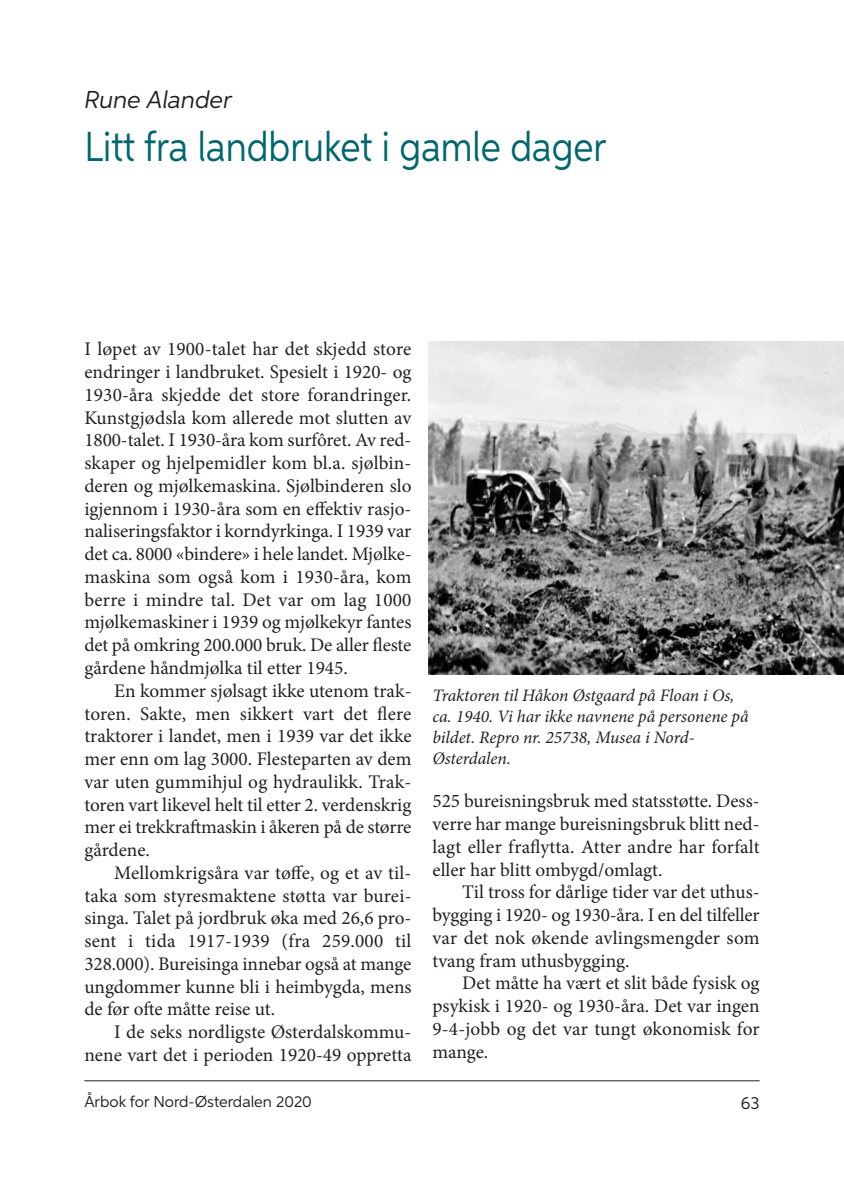
<style>
.page{position:relative;width:844px;height:1191px;background:#fff}
.page>*{position:absolute;margin:0;border:0;box-sizing:border-box;transform-origin:0 0}
.t1{font:42px "Aspira";color:#00666d;scale:.87 1}
.t2{font:italic 24.5px "Aspira";color:#231f20}
.t3{font:19.25px/22.8px "Minion Pro";color:#231f20;text-align:justify}
.t4{font:italic 17.5px/21px "Minion Pro";letter-spacing:-.005em;color:#231f20}
.t5{font:17.5px "Aspira";color:#231f20}
.t6{font:15.75px "Aspira";color:#231f20}
</style>
<div class="page">
<hr style="left:84px;top:1080px;width:675px;height:1px;background:#231f20">
<img style="left:428px;top:341px;width:415px;height:334px">
<p class="t2" style="left:84px;top:91px;width:149px">Rune Alander</p>
<p class="t1" style="left:84px;top:130px;width:601px">Litt fra landbruket i gamle dager</p>
<p class="t3" style="left:84px;top:339px;width:328px">I løpet av 1900-talet har det skjedd store endringer i landbruket. Spesielt i 1920- og 1930-åra skjedde det store forandringer.<br>Kunstgjødsla kom allerede mot slutten av 1800-talet. I 1930-åra kom surfôret. Av red&shy;skaper og hjelpemidler kom bl.a. sjølbin&shy;deren og mjølkemaskina. Sjølbinderen slo igjennom i 1930-åra som en effektiv rasjo&shy;naliseringsfaktor i korndyrkinga. I 1939 var det ca. 8000 «bindere» i hele landet. Mjølke&shy;maskina som også kom i 1930-åra, kom berre i mindre tal. Det var om lag 1000 mjølkemaskiner i 1939 og mjølkekyr fantes det på omkring 200.000 bruk. De aller fleste gårdene håndmjølka til etter 1945.</p>
<p class="t3" style="left:84px;top:681px;width:328px;text-indent:30px">En kommer sjølsagt ikke utenom trak&shy;toren. Sakte, men sikkert vart det flere traktorer i landet, men i 1939 var det ikke mer enn om lag 3000. Flesteparten av dem var uten gummihjul og hydraulikk. Trak&shy;toren vart likevel helt til etter 2. verdenskrig mer ei trekkraftmaskin i åkeren på de større gårdene.</p>
<p class="t3" style="left:84px;top:863px;width:328px;text-indent:30px">Mellomkrigsåra var tøffe, og et av til&shy;taka som styresmaktene støtta var burei&shy;singa. Talet på jordbruk øka med 26,6 pro&shy;sent i tida 1917-1939 (fra 259.000 til 328.000). Bureisinga innebar også at mange ungdommer kunne bli i heimbygda, mens de før ofte måtte reise ut.</p>
<p class="t3" style="left:84px;top:1022px;width:328px;text-align:right">I de seks nordligste Østerdalskommu&shy;nene vart det i perioden 1920-49 oppretta</p>
<p class="t4" style="left:432px;top:686px;width:317px">Traktoren til Håkon Østgaard på Floan i Os, ca. 1940. Vi har ikke navnene på personene på bildet. Repro nr. 25738, Musea i Nord-Østerdalen.</p>
<p class="t3" style="left:432px;top:791px;width:328px">525 bureisningsbruk med statsstøtte. Dess&shy;verre har mange bureisningsbruk blitt ned&shy;lagt eller fraflytta. Atter andre har forfalt eller har blitt ombygd/omlagt.</p>
<p class="t3" style="left:432px;top:882px;width:328px;text-indent:30px">Til tross for dårlige tider var det uthus&shy;bygging i 1920- og 1930-åra. I en del tilfeller var det nok økende avlingsmengder som tvang fram uthusbygging.</p>
<p class="t3" style="left:432px;top:973px;width:328px;text-indent:30px">Det måtte ha vært et slit både fysisk og psykisk i 1920- og 1930-åra. Det var ingen 9-4-jobb og det var tungt økonomisk for mange.</p>
<p class="t6" style="left:84px;top:1095px;width:229px">Årbok for Nord-Østerdalen 2020</p>
<p class="t5" style="left:740px;top:1095px;width:20px">63</p>
</div>
